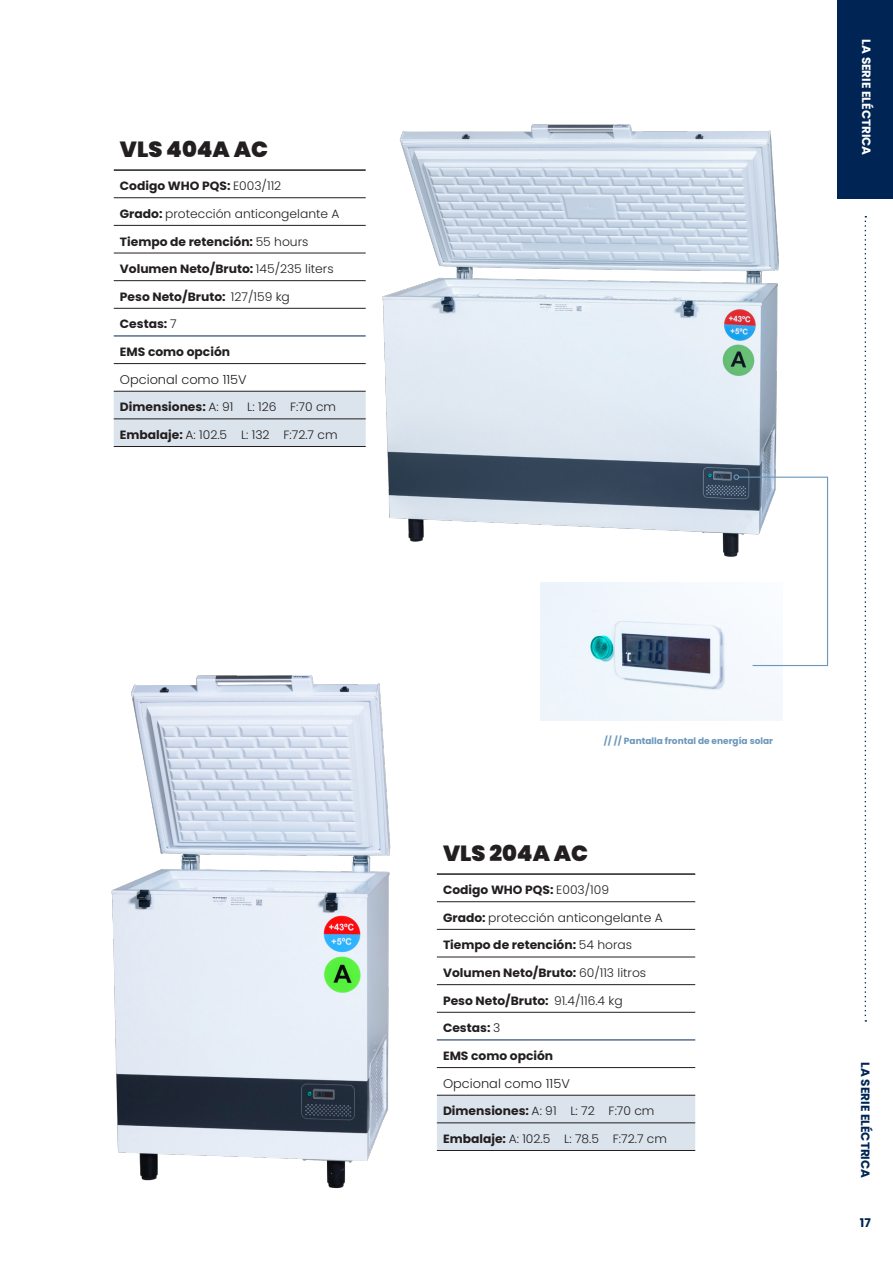
<style>
.page{position:relative;width:893px;height:1263px;background:#fff}
.page>*{position:absolute;margin:0;border:0;box-sizing:border-box;transform-origin:0 0}
.Tabel_-_Titel{font:900 21.9px "Poppins";color:#231f20}
.Tabel_-_Kategori{font:300 12.6px "Poppins";color:#231f20}
.Tabel_-_Kategori-2{font:700 12px "Poppins";color:#231f20}
.Tabel_-_Kategori-3{font:300 12px "Poppins";color:#231f20}
.SIDE_NAVN{font:700 12px "Poppins";color:#002554}
.SIDE_NAVN-2{font:700 12px "Poppins";color:#fff}
.Billedtekst{font:700 9px "Poppins";color:#6b97ba}
.s1{font-weight:300}
.s2{font-weight:700}
</style>
<div class="page">
<img style="left:541px;top:583px;width:241px;height:137px">
<div style="left:114px;top:392px;width:252px;height:54px;background:#dbe4ed"></div>
<hr style="left:114px;top:197px;width:252px;height:1px;background:#231f20">
<hr style="left:114px;top:225px;width:252px;height:1px;background:#231f20">
<hr style="left:114px;top:253px;width:252px;height:1px;background:#231f20">
<hr style="left:114px;top:280px;width:252px;height:1px;background:#231f20">
<hr style="left:114px;top:308px;width:252px;height:1px;background:#231f20">
<hr style="left:114px;top:336px;width:252px;height:1px;background:#002554">
<hr style="left:114px;top:419px;width:252px;height:1px;background:#231f20">
<hr style="left:114px;top:446px;width:252px;height:1px;background:#231f20">
<hr style="left:114px;top:363px;width:252px;height:1px;background:#231f20">
<hr style="left:114px;top:391px;width:252px;height:1px;background:#231f20">
<hr style="left:114px;top:169px;width:252px;height:2px;background:#231f20">
<img style="left:111px;top:675px;width:280px;height:514px">
<div style="left:437px;top:1096px;width:258px;height:54px;background:#dbe4ed"></div>
<hr style="left:437px;top:901px;width:258px;height:1px;background:#231f20">
<hr style="left:437px;top:929px;width:258px;height:1px;background:#231f20">
<hr style="left:437px;top:957px;width:258px;height:1px;background:#231f20">
<hr style="left:437px;top:984px;width:258px;height:1px;background:#231f20">
<hr style="left:437px;top:1012px;width:258px;height:1px;background:#231f20">
<hr style="left:437px;top:1040px;width:258px;height:1px;background:#002554">
<hr style="left:437px;top:1122px;width:258px;height:1px;background:#231f20">
<hr style="left:437px;top:1150px;width:258px;height:1px;background:#231f20">
<hr style="left:437px;top:1067px;width:258px;height:1px;background:#231f20">
<hr style="left:437px;top:1095px;width:258px;height:1px;background:#231f20">
<hr style="left:437px;top:873px;width:258px;height:2px;background:#231f20">
<img style="left:382px;top:124px;width:397px;height:433px">
<svg style="left:733px;top:474px;width:96px;height:193px"></svg>
<div style="left:838px;top:0;width:55px;height:198px;background:#002554"></div>
<svg style="left:865px;top:216px;width:1px;height:806px"></svg>
<p class="Tabel_-_Titel" style="left:120px;top:136px;width:150px">VLS 404A AC</p>
<p class="Tabel_-_Kategori-2" style="left:120px;top:179px;width:163px">Codigo WHO PQS: <span class="s1">E003/112</span></p>
<p class="Tabel_-_Kategori-3" style="left:120px;top:207px;width:221px"><span class="s2">Grado:</span> protección anticongelante A</p>
<p class="Tabel_-_Kategori-2" style="left:120px;top:234px;width:190px">Tiempo de retención: <span class="s1">55 hours</span></p>
<p class="Tabel_-_Kategori-2" style="left:120px;top:262px;width:215px">Volumen Neto/Bruto: <span class="s1">145/235 liters</span></p>
<p class="Tabel_-_Kategori-2" style="left:120px;top:290px;width:172px">Peso Neto/Bruto: <span class="s1">127/159 kg</span></p>
<p class="Tabel_-_Kategori-2" style="left:120px;top:317px;width:58px">Cestas: <span class="s1">7</span></p>
<p class="Tabel_-_Kategori-2" style="left:120px;top:345px;width:112px">EMS como opción</p>
<p class="Tabel_-_Kategori" style="left:120px;top:372px;width:128px">Opcional como 115V</p>
<p class="Tabel_-_Kategori-3" style="left:120px;top:400px;width:218px"><span class="s2">Dimensiones:</span> A: 91 L: 126 F:70 cm</p>
<p class="Tabel_-_Kategori-3" style="left:120px;top:428px;width:219px"><span class="s2">Embalaje:</span> A: 102.5 L: 132 F:72.7 cm</p>
<p class="SIDE_NAVN-2" style="left:873px;top:39px;width:117px;rotate:90deg">LA SERIE ELÉCTRICA</p>
<p class="Billedtekst" style="left:604px;top:735px;width:171px">// // Pantalla frontal de energía solar</p>
<p class="Tabel_-_Titel" style="left:443px;top:840px;width:147px">VLS 204A AC</p>
<p class="Tabel_-_Kategori-2" style="left:443px;top:883px;width:168px">Codigo WHO PQS: <span class="s1">E003/109</span></p>
<p class="Tabel_-_Kategori-3" style="left:443px;top:911px;width:221px"><span class="s2">Grado:</span> protección anticongelante A</p>
<p class="Tabel_-_Kategori-2" style="left:443px;top:938px;width:191px">Tiempo de retención: <span class="s1">54 horas</span></p>
<p class="Tabel_-_Kategori-2" style="left:443px;top:966px;width:205px">Volumen Neto/Bruto: <span class="s1">60/113 litros</span></p>
<p class="Tabel_-_Kategori-2" style="left:443px;top:993px;width:181px">Peso Neto/Bruto: <span class="s1">91.4/116.4 kg</span></p>
<p class="Tabel_-_Kategori-2" style="left:443px;top:1021px;width:59px">Cestas: <span class="s1">3</span></p>
<p class="Tabel_-_Kategori-2" style="left:443px;top:1049px;width:112px">EMS como opción</p>
<p class="Tabel_-_Kategori" style="left:443px;top:1076px;width:128px">Opcional como 115V</p>
<p class="Tabel_-_Kategori-3" style="left:443px;top:1104px;width:213px"><span class="s2">Dimensiones:</span> A: 91 L: 72 F:70 cm</p>
<p class="Tabel_-_Kategori-3" style="left:443px;top:1132px;width:226px"><span class="s2">Embalaje:</span> A: 102.5 L: 78.5 F:72.7 cm</p>
<p class="SIDE_NAVN" style="left:872px;top:1062px;width:117px;rotate:90deg">LA SERIE ELÉCTRICA</p>
<p class="SIDE_NAVN" style="left:860px;top:1215px;width:12px">17</p>
</div>
